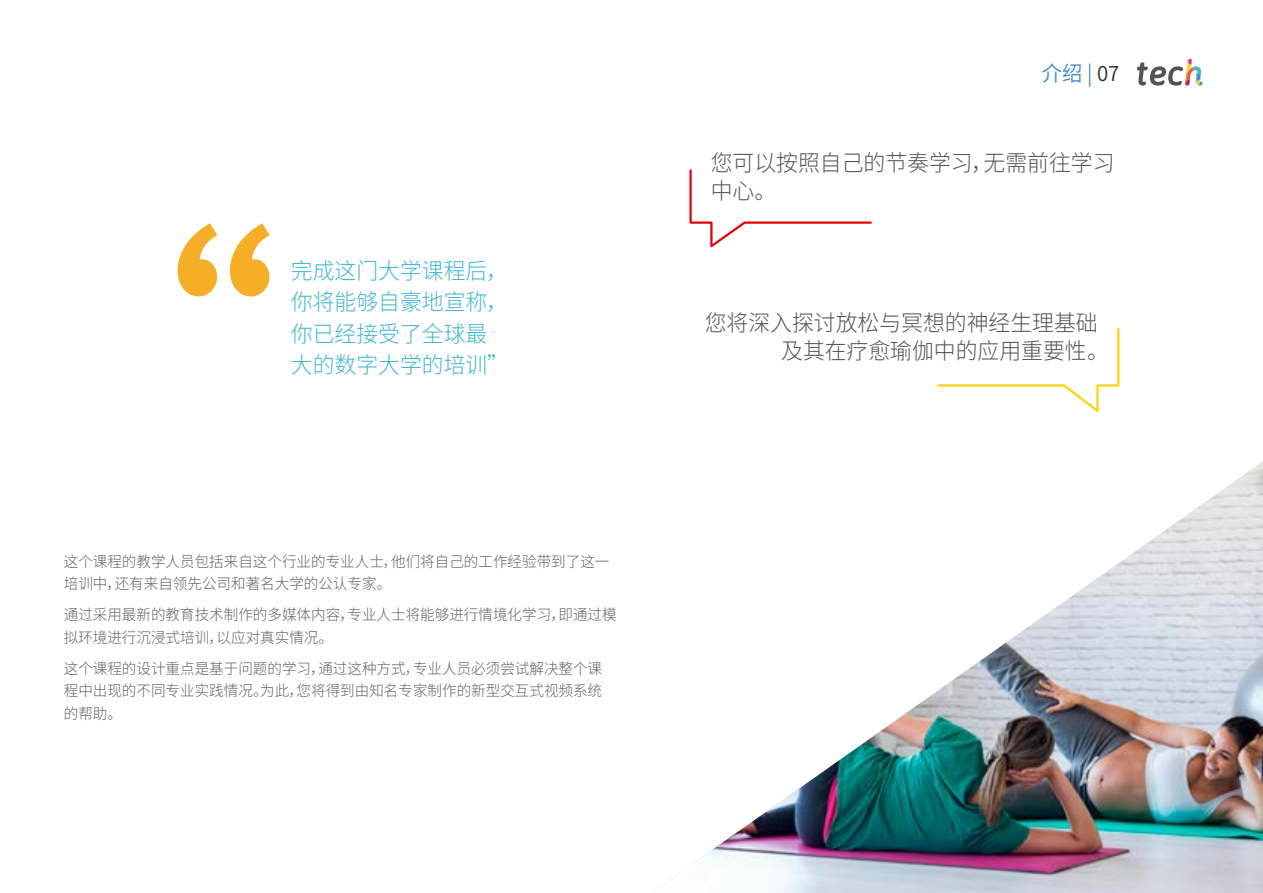
<style>
.page{position:relative;width:1263px;height:893px;background:#fff}
.page>*{position:absolute;margin:0;border:0;box-sizing:border-box;transform-origin:0 0}
.t1{font:300 22.5px/28.5px "Source Han Sans CN";color:#52555b}
.t2{font:300 22.5px/31.5px "Source Han Sans CN";color:#43b7cf}
.t3{font:21px "Source Han Sans CN";color:#4089c5}
.t4{font:300 15px/22.5px "Source Han Sans CN";color:#61646a}
.s1{color:#312e20}
</style>
<div class="page">
<img style="left:651px;top:461px;width:612px;height:432px">
<svg style="left:937px;top:328px;width:183px;height:84px"></svg>
<svg style="left:689px;top:169px;width:183px;height:79px"></svg>
<svg style="left:178px;top:223px;width:92px;height:73px"></svg>
<svg style="left:1137px;top:59px;width:65px;height:27px"></svg>
<h1 class="t2" style="left:291px;top:255px;width:219px">完成这门大学课程后，你将能够自豪地宣称，你已经接受了全球最大的数字大学的培训”</h1>
<p class="t4" style="left:64px;top:550px;width:547px">这个课程的教学人员包括来自这个行业的专业人士，他们将自己的工作经验带到了这一培训中，还有来自领先公司和著名大学的公认专家。</p>
<p class="t4" style="left:64px;top:604px;width:554px">通过采用最新的教育技术制作的多媒体内容，专业人士将能够进行情境化学习，即通过模拟环境进行沉浸式培训，以应对真实情况。</p>
<p class="t4" style="left:64px;top:657px;width:540px;text-align:justify">这个课程的设计重点是基于问题的学习，通过这种方式，专业人员必须尝试解决整个课程中出现的不同专业实践情况。为此，您将得到由知名专家制作的新型交互式视频系统的帮助。</p>
<h2 class="t3" style="left:1042px;top:61px;width:79px">介绍 | <span class="s1">07</span></h2>
<h1 class="t1" style="left:711px;top:149px;width:405px">您可以按照自己的节奏学习，无需前往学习中心。</h1>
<h1 class="t1" style="left:781px;top:309px;width:329px;text-indent:-76px">您将深入探讨放松与冥想的神经生理基础及其在疗愈瑜伽中的应用重要性。</h1>
</div>
